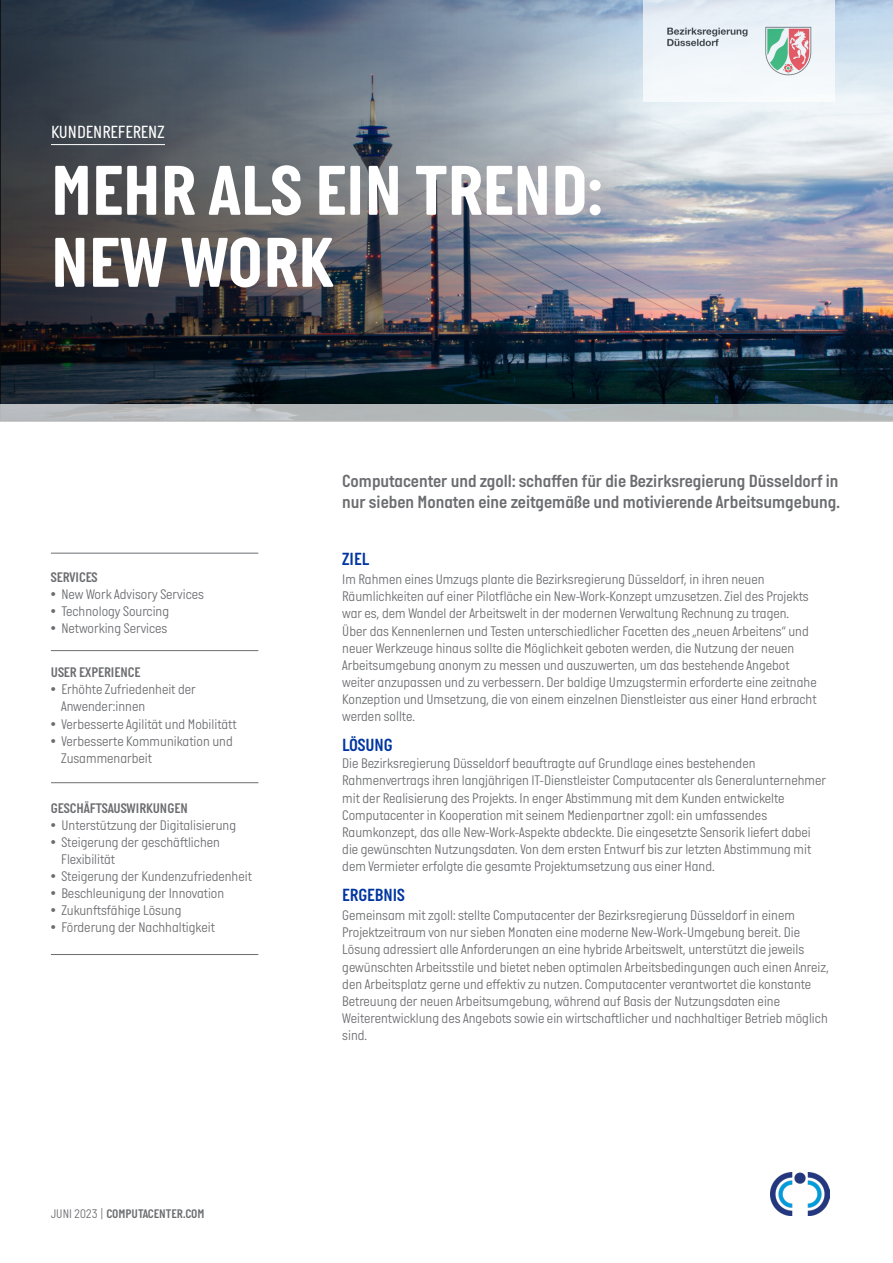
<style>
.page{position:relative;width:893px;height:1263px;background:#fff}
.page>*{position:absolute;margin:0;border:0;box-sizing:border-box;transform-origin:0 0}
.t1{font:700 72px "Italian Plate No One";color:#fff}
.Subtitle{font:18px/21.6px "Italian Plate No One D Bd";color:#6c6d70}
.Body{font:18px "Italian Plate No One D Bd";color:#0036a0}
.t2{font:18px "Italian Plate No One";color:#fff}
.Body-2{font:300 14.25px/17.1px "Italian Plate No One";color:#6c6d70}
.Body-3{font:14.25px "Italian Plate No One D Bd";color:#6c6d70}
.t3{font:12.75px "Italian Plate No One D Bd";color:#6c6d70}
.s1{font-family:"Italian Plate No One";font-weight:300}
</style>
<div class="page">
<img style="left:689px;top:0;width:204px;height:404px">
<img style="left:0;top:0;width:689px;height:404px">
<div style="left:643px;top:0;width:192px;height:102px;background:linear-gradient(to bottom,#e2ebf3,#f8fbfc)"></div>
<img style="left:667px;top:27px;width:144px;height:48px">
<hr style="left:51px;top:954px;width:207px;height:1px;background:#6c6d70">
<hr style="left:51px;top:553px;width:207px;height:1px;background:#6c6d70">
<hr style="left:51px;top:650px;width:207px;height:1px;background:#6c6d70">
<hr style="left:51px;top:782px;width:207px;height:1px;background:#6c6d70">
<svg style="left:0;top:404px;width:893px;height:18px;background:#b6bbbc"></svg>
<img style="left:771px;top:1172px;width:58px;height:43px">
<hr style="left:51px;top:144px;width:114px;height:1px;background:#fff">
<p class="t2" style="left:51px;top:122px;width:115px">KUNDENREFERENZ</p>
<p class="t1" style="left:51px;top:152px;width:553px">MEHR ALS EIN TREND:</p>
<p class="t1" style="left:51px;top:224px;width:283px">NEW WORK</p>
<p class="Body-3" style="left:51px;top:569px;width:48px">SERVICES</p>
<p class="Body-2" style="left:51px;top:586px;width:154px">• New Work Advisory Services</p>
<p class="Body-2" style="left:51px;top:603px;width:120px">• Technology Sourcing</p>
<p class="Body-2" style="left:51px;top:620px;width:118px">• Networking Services</p>
<p class="Body-3" style="left:51px;top:665px;width:91px">USER EXPERIENCE</p>
<p class="Body-2" style="left:51px;top:682px;width:146px">• Erhöhte Zufriedenheit der</p>
<p class="Body-2" style="left:61px;top:699px;width:86px">Anwender:innen</p>
<p class="Body-2" style="left:51px;top:716px;width:187px">• Verbesserte Agilität und Mobilitätt</p>
<p class="Body-2" style="left:61px;top:733px;width:173px;text-indent:-10px">• Verbesserte Kommunikation und<br>Zusammenarbeit</p>
<p class="Body-3" style="left:51px;top:800px;width:138px">GESCHÄFTSAUSWIRKUNGEN</p>
<p class="Body-2" style="left:51px;top:817px;width:187px">• Unterstützung der Digitalisierung</p>
<p class="Body-2" style="left:61px;top:834px;width:160px;text-indent:-10px">• Steigerung der geschäftlichen<br>Flexibilität</p>
<p class="Body-2" style="left:51px;top:868px;width:203px">• Steigerung der Kundenzufriedenheit</p>
<p class="Body-2" style="left:51px;top:885px;width:175px">• Beschleunigung der Innovation</p>
<p class="Body-2" style="left:51px;top:902px;width:132px">• Zukunftsfähige Lösung</p>
<p class="Body-2" style="left:51px;top:919px;width:165px">• Förderung der Nachhaltigkeit</p>
<p class="t3" style="left:51px;top:1206px;width:155px"><span class="s1">JUNI 2023 |</span> COMPUTACENTER.COM</p>
<p class="Subtitle" style="left:342px;top:470px;width:499px">Computacenter und zgoll: schaffen für die Bezirksregierung Düsseldorf in nur sieben Monaten eine zeitgemäße und motivierende Arbeitsumgebung.</p>
<p class="Body" style="left:342px;top:549px;width:28px">ZIEL</p>
<p class="Body-2" style="left:342px;top:571px;width:476px">Im Rahmen eines Umzugs plante die Bezirksregierung Düsseldorf, in ihren neuen Räumlichkeiten auf einer Pilotfläche ein New-Work-Konzept umzusetzen. Ziel des Projekts war es, dem Wandel der Arbeitswelt in der modernen Verwaltung Rechnung zu tragen.<br>Über das Kennenlernen und Testen unterschiedlicher Facetten des „neuen Arbeitens“ und neuer Werkzeuge hinaus sollte die Möglichkeit geboten werden, die Nutzung der neuen Arbeitsumgebung anonym zu messen und auszuwerten, um das bestehende Angebot weiter anzupassen und zu verbessern. Der baldige Umzugstermin erforderte eine zeitnahe Konzeption und Umsetzung, die von einem einzelnen Dienstleister aus einer Hand erbracht werden sollte.</p>
<p class="Body" style="left:342px;top:735px;width:52px">LÖSUNG</p>
<p class="Body-2" style="left:342px;top:755px;width:485px">Die Bezirksregierung Düsseldorf beauftragte auf Grundlage eines bestehenden Rahmenvertrags ihren langjährigen IT-Dienstleister Computacenter als Generalunternehmer mit der Realisierung des Projekts. In enger Abstimmung mit dem Kunden entwickelte Computacenter in Kooperation mit seinem Medienpartner zgoll: ein umfassendes Raumkonzept, das alle New-Work-Aspekte abdeckte. Die eingesetzte Sensorik liefert dabei die gewünschten Nutzungsdaten. Von dem ersten Entwurf bis zur letzten Abstimmung mit dem Vermieter erfolgte die gesamte Projektumsetzung aus einer Hand.</p>
<p class="Body" style="left:342px;top:885px;width:64px">ERGEBNIS</p>
<p class="Body-2" style="left:342px;top:907px;width:488px">Gemeinsam mit zgoll: stellte Computacenter der Bezirksregierung Düsseldorf in einem Projektzeitraum von nur sieben Monaten eine moderne New-Work-Umgebung bereit. Die Lösung adressiert alle Anforderungen an eine hybride Arbeitswelt, unterstützt die jeweils gewünschten Arbeitsstile und bietet neben optimalen Arbeitsbedingungen auch einen Anreiz, den Arbeitsplatz gerne und effektiv zu nutzen. Computacenter verantwortet die konstante Betreuung der neuen Arbeitsumgebung, während auf Basis der Nutzungsdaten eine Weiterentwicklung des Angebots sowie ein wirtschaftlicher und nachhaltiger Betrieb möglich sind.</p>
</div>
